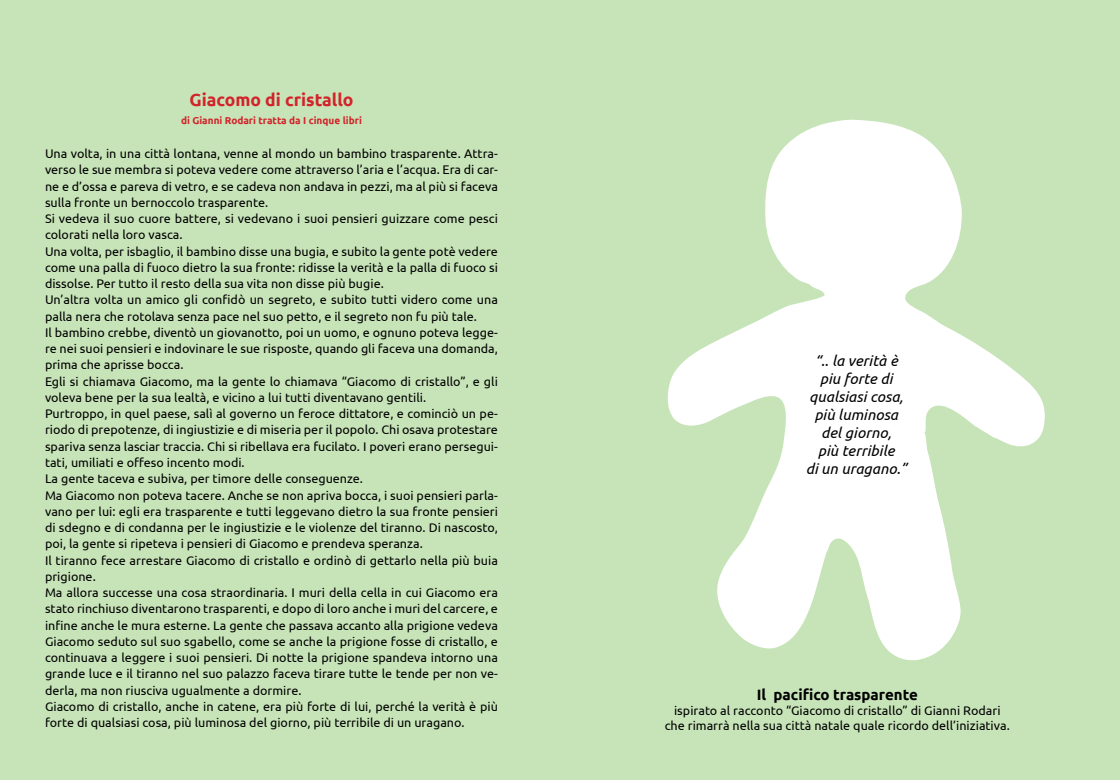
<style>
.page{position:relative;width:1120px;height:780px;background:#c7e4b8}
.page>*{position:absolute;margin:0;border:0;box-sizing:border-box;transform-origin:0 0}
.t1{font:700 17.5px "Ubuntu";color:#d2232a}
.t2{font:italic 15px/18px "Ubuntu";color:#000;text-align:center}
.t3{font:700 15px "Ubuntu";color:#000}
.t4{font:12.5px/16.2px "Ubuntu";color:#000}
.t5{font:700 10px "Ubuntu";color:#d2232a}
</style>
<div class="page">
<svg style="left:667px;top:119px;width:378px;height:542px"></svg>
<h1 class="t1" style="left:189px;top:89px;width:166px">Giacomo di cristallo</h1>
<p class="t5" style="left:181px;top:114px;width:182px">di Gianni Rodari tratta da I cinque libri</p>
<p class="t4" style="left:45px;top:145px;width:454px">Una volta, in una città lontana, venne al mondo un bambino trasparente. Attra&shy;verso le sue membra si poteva vedere come attraverso l’aria e l’acqua. Era di car&shy;ne e d’ossa e pareva di vetro, e se cadeva non andava in pezzi, ma al più si faceva sulla fronte un bernoccolo trasparente.<br>Si vedeva il suo cuore battere, si vedevano i suoi pensieri guizzare come pesci colorati nella loro vasca.<br>Una volta, per isbaglio, il bambino disse una bugia, e subito la gente potè vedere come una palla di fuoco dietro la sua fronte: ridisse la verità e la palla di fuoco si dissolse. Per tutto il resto della sua vita non disse più bugie.<br>Un’altra volta un amico gli confidò un segreto, e subito tutti videro come una palla nera che rotolava senza pace nel suo petto, e il segreto non fu più tale.<br>Il bambino crebbe, diventò un giovanotto, poi un uomo, e ognuno poteva legge&shy;re nei suoi pensieri e indovinare le sue risposte, quando gli faceva una domanda, prima che aprisse bocca.<br>Egli si chiamava Giacomo, ma la gente lo chiamava “Giacomo di cristallo”, e gli voleva bene per la sua lealtà, e vicino a lui tutti diventavano gentili.<br>Purtroppo, in quel paese, salì al governo un feroce dittatore, e cominciò un pe&shy;riodo di prepotenze, di ingiustizie e di miseria per il popolo. Chi osava protestare spariva senza lasciar traccia. Chi si ribellava era fucilato. I poveri erano persegui&shy;tati, umiliati e offeso incento modi.<br>La gente taceva e subiva, per timore delle conseguenze.<br>Ma Giacomo non poteva tacere. Anche se non apriva bocca, i suoi pensieri parla&shy;vano per lui: egli era trasparente e tutti leggevano dietro la sua fronte pensieri di sdegno e di condanna per le ingiustizie e le violenze del tiranno. Di nascosto, poi, la gente si ripeteva i pensieri di Giacomo e prendeva speranza.<br>Il tiranno fece arrestare Giacomo di cristallo e ordinò di gettarlo nella più buia prigione.<br>Ma allora successe una cosa straordinaria. I muri della cella in cui Giacomo era stato rinchiuso diventarono trasparenti, e dopo di loro anche i muri del carcere, e infine anche le mura esterne. La gente che passava accanto alla prigione vedeva Giacomo seduto sul suo sgabello, come se anche la prigione fosse di cristallo, e continuava a leggere i suoi pensieri. Di notte la prigione spandeva intorno una grande luce e il tiranno nel suo palazzo faceva tirare tutte le tende per non ve&shy;derla, ma non riusciva ugualmente a dormire.<br>Giacomo di cristallo, anche in catene, era più forte di lui, perché la verità è più forte di qualsiasi cosa, più luminosa del giorno, più terribile di un uragano.</p>
<p class="t2" style="left:806px;top:351px;width:103px">“.. la verità è piu forte di qualsiasi cosa, più luminosa del giorno,<br>più terribile<br>di un uragano.”</p>
<p class="t3" style="left:757px;top:685px;width:162px">Il pacifico trasparente</p>
<p class="t4" style="left:665px;top:702px;width:347px;line-height:15px;text-align:center">ispirato al racconto “Giacomo di cristallo” di Gianni Rodari che rimarrà nella sua città natale quale ricordo dell’iniziativa.</p>
</div>
